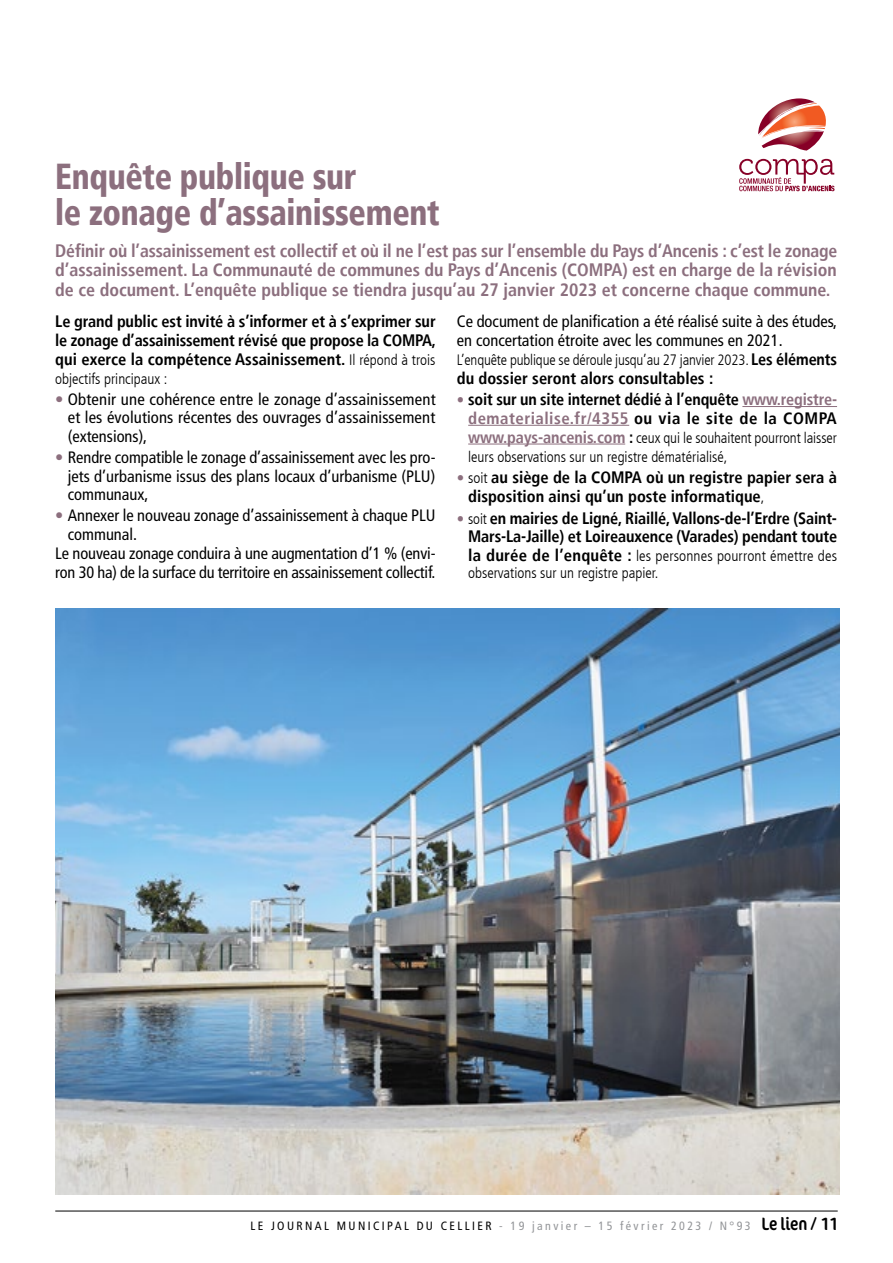
<style>
.page{position:relative;width:893px;height:1263px;background:#fff}
.page>*{position:absolute;margin:0;border:0;box-sizing:border-box;transform-origin:0 0}
.t1{font:900 condensed 36px/36px "Frutiger LT";letter-spacing:-.01em;color:#8c6f7e;scale:.9 1}
.t2{font:700 condensed 18px/19.5px "Frutiger LT";color:#8c6f7e;text-align:justify}
.t3{font:condensed 16.5px/18.8px "Frutiger LT";color:#000;text-align:justify}
.t4{font:700 condensed 16.5px/18.8px "Frutiger LT";color:#000;text-align:right}
.t5{font:300 condensed 15px/18.8px "Frutiger LT";color:#000}
.t6{font:condensed 12px "Frutiger LT";letter-spacing:.2em;color:#939598}
.s1{font-weight:300;font-size:15px}
.s2{font-weight:700;color:#8c6f7e}
.s3{font-weight:700;font-size:16.5px}
.s4{font-size:15px;color:#8c6f7e}
.s5{color:#8c6f7e}
.s6{font-weight:700;font-size:16.5px;color:#8c6f7e}
.s7{color:#000}
.s8{font-family:"Cocon Pro";font-size:18px;color:#000}
</style>
<div class="page">
<hr style="left:55px;top:1211px;width:783px;height:1px;background:#000">
<hr style="left:742px;top:406px;width:95px;height:1px;background:#8c6f7e">
<hr style="left:468px;top:425px;width:161px;height:1px;background:#8c6f7e">
<hr style="left:468px;top:444px;width:157px;height:1px;background:#8c6f7e">
<svg style="left:739px;top:98px;width:96px;height:94px"></svg>
<img style="left:55px;top:609px;width:785px;height:585px">
<h1 class="t1" style="left:55px;top:158px;width:429px">Enquête publique sur<br>le zonage d’assainissement</h1>
<p class="t2" style="left:55px;top:241px;width:784px">Définir où l’assainissement est collectif et où il ne l’est pas sur l’ensemble du Pays d’Ancenis : c’est le zonage d’assainissement. La Communauté de communes du Pays d’Ancenis (COMPA) est en charge de la révision de ce document. L’enquête publique se tiendra jusqu’au 27 janvier 2023 et concerne chaque commune.</p>
<p class="t4" style="left:55px;top:312px;width:382px;text-align:justify">Le grand public est invité à s’informer et à s’exprimer sur le zonage d’assainissement révisé que propose la COMPA, qui exerce la compétence Assainissement. <span class="s1">Il répond à trois</span></p>
<p class="t5" style="left:55px;top:369px;width:114px">objectifs principaux :</p>
<p class="t3" style="left:68px;top:389px;width:369px;text-indent:-13px"><span class="s2">•</span> Obtenir une cohérence entre le zonage d’assainissement et les évolutions récentes des ouvrages d’assainissement (extensions),</p>
<p class="t3" style="left:68px;top:448px;width:369px;text-indent:-13px"><span class="s2">•</span> Rendre compatible le zonage d’assainissement avec les pro&shy;jets d’urbanisme issus des plans locaux d’urbanisme (PLU) communaux,</p>
<p class="t3" style="left:55px;top:506px;width:382px"><span class="s2">•</span> Annexer le nouveau zonage d’assainissement à chaque PLU</p>
<p class="t3" style="left:68px;top:525px;width:71px">communal.</p>
<p class="t3" style="left:55px;top:544px;width:382px">Le nouveau zonage conduira à une augmentation d’1 % (envi-</p>
<p class="t3" style="left:55px;top:562px;width:382px">ron 30 ha) de la surface du territoire en assainissement collectif.</p>
<p class="t3" style="left:457px;top:312px;width:382px">Ce document de planification a été réalisé suite à des études, en concertation étroite avec les communes en 2021.</p>
<p class="t5" style="left:457px;top:350px;width:382px">L’enquête publique se déroule jusqu’au 27 janvier 2023. <span class="s3">Les éléments</span></p>
<p class="t4" style="left:457px;top:369px;width:258px">du dossier seront alors consultables :</p>
<p class="t4" style="left:457px;top:390px;width:382px"><span class="s4">•</span> soit sur un site internet dédié à l’enquête <span class="s5">www.registre&shy;dematerialise.fr/4355</span> ou via le site de la COMPA</p>
<p class="t5" style="left:468px;top:428px;width:370px"><span class="s6">www.pays-ancenis.com</span> <span class="s3">:</span> ceux qui le souhaitent pourront laisser leurs observations sur un registre dématérialisé,</p>
<p class="t4" style="left:468px;top:468px;width:370px;text-align:left;text-indent:-11px"><span class="s4">•</span> <span class="s1">soit</span> au siège de la COMPA où un registre papier sera à disposition ainsi qu’un poste informatique<span class="s1">,</span></p>
<p class="t4" style="left:457px;top:508px;width:382px"><span class="s4">•</span> <span class="s1">soit</span> en mairies de Ligné, Riaillé, Vallons-de-l’Erdre (Saint-<br>Mars-La-Jaille) et Loireauxence (Varades) pendant toute</p>
<p class="t5" style="left:468px;top:547px;width:370px;line-height:17.2px"><span class="s3">la durée de l’enquête :</span> les personnes pourront émettre des observations sur un registre papier.</p>
<p class="t6" style="left:251px;top:1219px;width:589px"><span class="s7">LE JOURNAL MUNICIPAL DU CELLIER</span> - 19 janvier – 15 février 2023 / N°93 <span class="s8">Le lien / 11</span></p>
</div>
